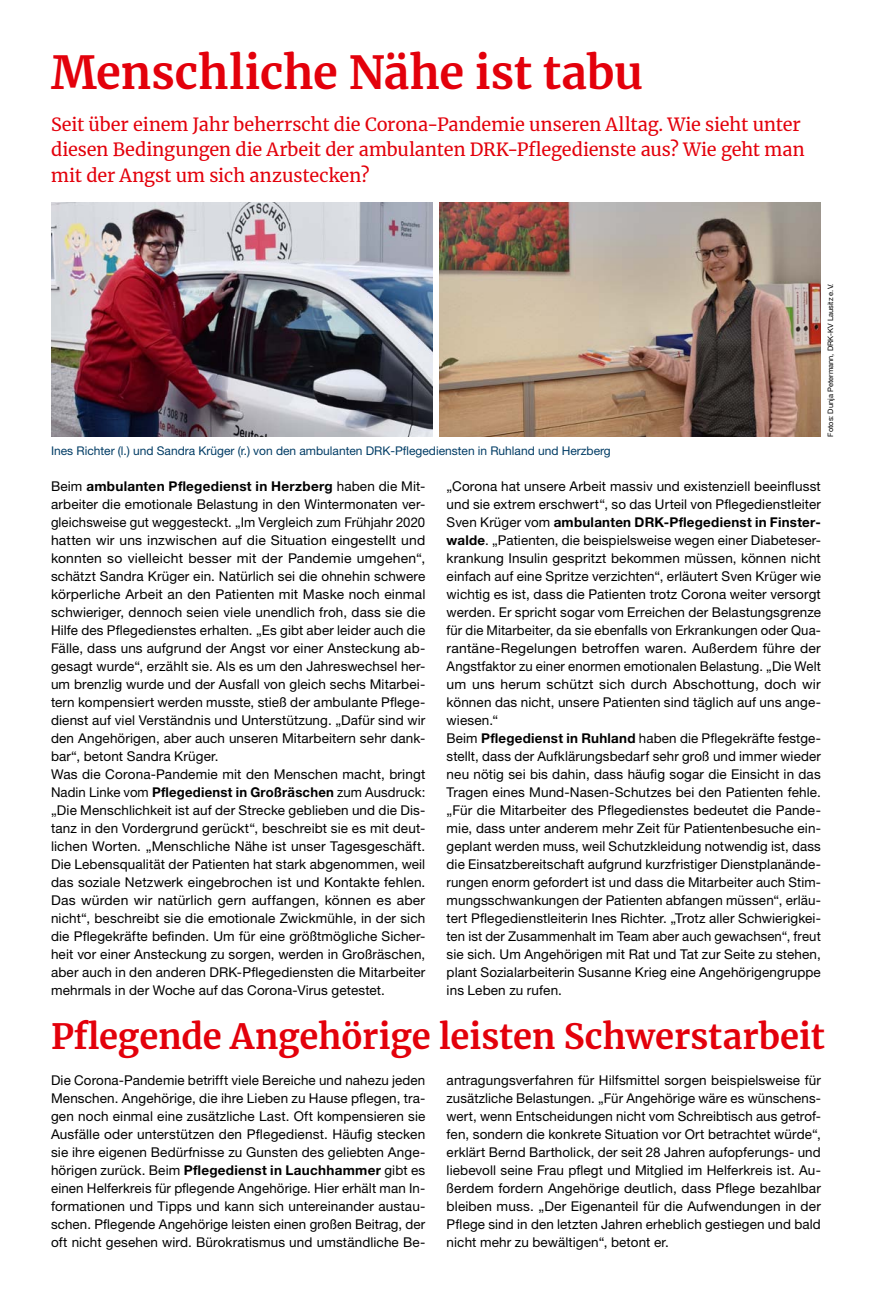
<style>
.page{position:relative;width:872px;height:1297px;background:#fff}
.page>*{position:absolute;margin:0;border:0;box-sizing:border-box;transform-origin:0 0}
.MGB_Headline{font:700 45px "Merriweather";color:#e3000b}
.MGB_Headline_23{font:700 34.5px "Merriweather";color:#e3000b}
.MGB_Subline{font:18px/25.5px "Merriweather";letter-spacing:-.005em;color:#e3000b}
.MGB_Copy{font:13.5px/18px "Helvetica Neue LT Pro";letter-spacing:.01em;color:#000;text-align:justify}
.MGB_BU{font:12px "Helvetica Neue LT Pro";color:#003c65}
.MGB_Fotocredits{font:7.5px "Helvetica Neue LT Pro";color:#000}
.s1{font-weight:700}
</style>
<div class="page">
<img style="left:51px;top:203px;width:381px;height:234px">
<img style="left:439px;top:203px;width:382px;height:234px">
<p class="MGB_Headline" style="left:51px;top:41px;width:593px">Menschliche Nähe ist tabu</p>
<p class="MGB_Subline" style="left:51px;top:111px;width:755px">Seit über einem Jahr beherrscht die Corona-Pandemie unseren Alltag. Wie sieht unter diesen Bedingungen die Arbeit der ambulanten DRK-Pflegedienste aus? Wie geht man mit der Angst um sich anzustecken?</p>
<p class="MGB_Fotocredits" style="left:825px;top:437px;width:154px;rotate:-90deg">Fotos: Dunja Petermann, DRK-KV Lausitz e.V.</p>
<p class="MGB_BU" style="left:51px;top:443px;width:561px">Ines Richter (l.) und Sandra Krüger (r.) von den ambulanten DRK-Pflegediensten in Ruhland und Herzberg</p>
<p class="MGB_Copy" style="left:51px;top:476px;width:376px">Beim <span class="s1">ambulanten Pflegedienst in Herzberg</span> haben die Mit&shy;arbeiter die emotionale Belastung in den Wintermonaten ver&shy;gleichsweise gut weggesteckt. „Im Vergleich zum Frühjahr 2020 hatten wir uns inzwischen auf die Situation eingestellt und konnten so vielleicht besser mit der Pandemie umgehen“, schätzt Sandra Krüger ein. Natürlich sei die ohnehin schwere körperliche Arbeit an den Patienten mit Maske noch einmal schwieriger, dennoch seien viele unendlich froh, dass sie die Hilfe des Pflegedienstes erhalten. „Es gibt aber leider auch die Fälle, dass uns aufgrund der Angst vor einer Ansteckung ab&shy;gesagt wurde“, erzählt sie. Als es um den Jahreswechsel her&shy;um brenzlig wurde und der Ausfall von gleich sechs Mitarbei&shy;tern kompensiert werden musste, stieß der ambulante Pflege&shy;dienst auf viel Verständnis und Unterstützung. „Dafür sind wir den Angehörigen, aber auch unseren Mitarbeitern sehr dank&shy;bar“, betont Sandra Krüger.</p>
<p class="MGB_Copy" style="left:51px;top:764px;width:376px">Was die Corona-Pandemie mit den Menschen macht, bringt Nadin Linke vom <span class="s1">Pflegedienst in Großräschen</span> zum Ausdruck: „Die Menschlichkeit ist auf der Strecke geblieben und die Dis&shy;tanz in den Vordergrund gerückt“, beschreibt sie es mit deut&shy;lichen Worten. „Menschliche Nähe ist unser Tagesgeschäft.<br>Die Lebensqualität der Patienten hat stark abgenommen, weil das soziale Netzwerk eingebrochen ist und Kontakte fehlen.<br>Das würden wir natürlich gern auffangen, können es aber nicht“, beschreibt sie die emotionale Zwickmühle, in der sich die Pflegekräfte befinden. Um für eine größtmögliche Sicher&shy;heit vor einer Ansteckung zu sorgen, werden in Großräschen, aber auch in den anderen DRK-Pflegediensten die Mitarbeiter mehrmals in der Woche auf das Corona-Virus getestet.</p>
<p class="MGB_Copy" style="left:446px;top:476px;width:376px">„Corona hat unsere Arbeit massiv und existenziell beeinflusst und sie extrem erschwert“, so das Urteil von Pflegedienstleiter Sven Krüger vom <span class="s1">ambulanten DRK-Pflegedienst in Finster&shy;walde</span>. „Patienten, die beispielsweise wegen einer Diabeteser&shy;krankung Insulin gespritzt bekommen müssen, können nicht einfach auf eine Spritze verzichten“, erläutert Sven Krüger wie wichtig es ist, dass die Patienten trotz Corona weiter versorgt werden. Er spricht sogar vom Erreichen der Belastungsgrenze für die Mitarbeiter, da sie ebenfalls von Erkrankungen oder Qua&shy;rantäne-Regelungen betroffen waren. Außerdem führe der Angstfaktor zu einer enormen emotionalen Belastung. „Die Welt um uns herum schützt sich durch Abschottung, doch wir können das nicht, unsere Patienten sind täglich auf uns ange&shy;wiesen.“</p>
<p class="MGB_Copy" style="left:446px;top:728px;width:376px">Beim <span class="s1">Pflegedienst in Ruhland</span> haben die Pflegekräfte festge&shy;stellt, dass der Aufklärungsbedarf sehr groß und immer wieder neu nötig sei bis dahin, dass häufig sogar die Einsicht in das Tragen eines Mund-Nasen-Schutzes bei den Patienten fehle. „Für die Mitarbeiter des Pflegedienstes bedeutet die Pande&shy;mie, dass unter anderem mehr Zeit für Patientenbesuche ein&shy;geplant werden muss, weil Schutzkleidung notwendig ist, dass die Einsatzbereitschaft aufgrund kurzfristiger Dienstplanände&shy;rungen enorm gefordert ist und dass die Mitarbeiter auch Stim&shy;mungsschwankungen der Patienten abfangen müssen“, erläu&shy;tert Pflegedienstleiterin Ines Richter. „Trotz aller Schwierigkei&shy;ten ist der Zusammenhalt im Team aber auch gewachsen“, freut sie sich. Um Angehörigen mit Rat und Tat zur Seite zu stehen, plant Sozialarbeiterin Susanne Krieg eine Angehörigengruppe ins Leben zu rufen.</p>
<p class="MGB_Headline_23" style="left:51px;top:1012px;width:775px">Pflegende Angehörige leisten Schwerstarbeit</p>
<p class="MGB_Copy" style="left:51px;top:1070px;width:376px">Die Corona-Pandemie betrifft viele Bereiche und nahezu jeden Menschen. Angehörige, die ihre Lieben zu Hause pflegen, tra&shy;gen noch einmal eine zusätzliche Last. Oft kompensieren sie Ausfälle oder unterstützen den Pflegedienst. Häufig stecken sie ihre eigenen Bedürfnisse zu Gunsten des geliebten Ange&shy;hörigen zurück. Beim <span class="s1">Pflegedienst in Lauchhammer</span> gibt es einen Helferkreis für pflegende Angehörige. Hier erhält man In&shy;formationen und Tipps und kann sich untereinander austau&shy;schen. Pflegende Angehörige leisten einen großen Beitrag, der oft nicht gesehen wird. Bürokratismus und umständliche Be-</p>
<p class="MGB_Copy" style="left:446px;top:1070px;width:376px">antragungsverfahren für Hilfsmittel sorgen beispielsweise für zusätzliche Belastungen. „Für Angehörige wäre es wünschens&shy;wert, wenn Entscheidungen nicht vom Schreibtisch aus getrof&shy;fen, sondern die konkrete Situation vor Ort betrachtet würde“, erklärt Bernd Bartholick, der seit 28 Jahren aufopferungs- und liebevoll seine Frau pflegt und Mitglied im Helferkreis ist. Au&shy;ßerdem fordern Angehörige deutlich, dass Pflege bezahlbar bleiben muss. „Der Eigenanteil für die Aufwendungen in der Pflege sind in den letzten Jahren erheblich gestiegen und bald nicht mehr zu bewältigen“, betont er.</p>
</div>
